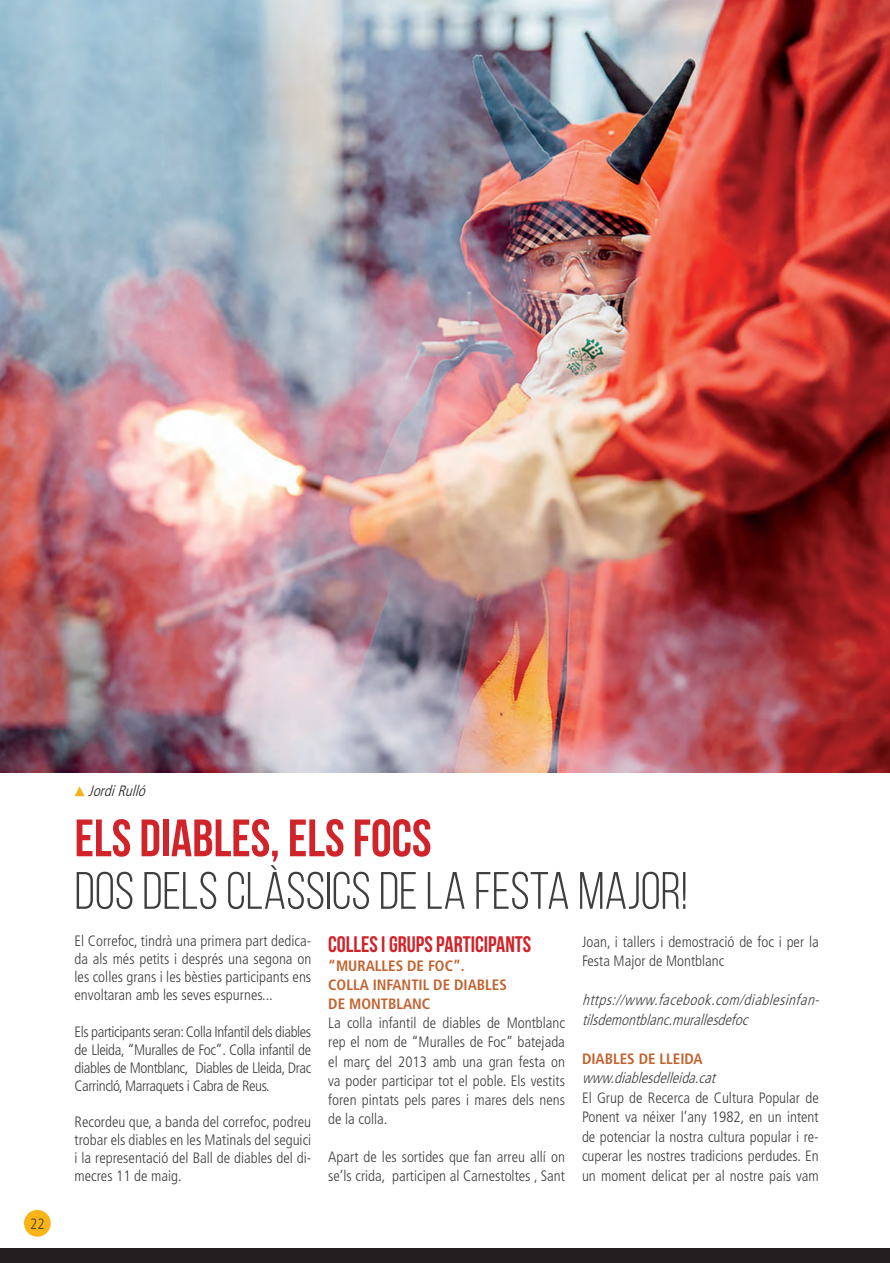
<style>
.page{position:relative;width:890px;height:1263px;background:#fff}
.page>*{position:absolute;margin:0;border:0;box-sizing:border-box;transform-origin:0 0}
.t1{font:52.5px "Bebas Neue";color:#3e3e3f}
.t2{font:700 52.5px "Bebas Neue";color:#d1232a}
.t3{font:700 22.5px "Bebas Neue";color:#d1232a}
.t4{font:300 condensed 15px/18px "Frutiger LT Std";color:#3e3e3f;text-align:justify}
.t5{font:italic 300 condensed 15px/19.5px "Frutiger LT Std";color:#3e3e3f}
.t6{font:700 condensed 15px "Frutiger LT Std";color:#c1632f}
.t7{font:italic 300 condensed 15px "Frutiger LT Std";color:#231f20}
</style>
<div class="page">
<div style="left:24px;top:1209px;width:27px;height:27px;background:#fbb417;border-radius:50%"></div>
<div style="left:0;top:1248px;width:890px;height:15px;background:#231f20"></div>
<img style="left:0;top:0;width:890px;height:772px">
<svg style="left:75px;top:786px;width:10px;height:10px"></svg>
<p class="t4" style="left:30px;top:1214px;width:16px">22</p>
<p class="t7" style="left:88px;top:782px;width:63px">JordiRulló</p>
<p class="t2" style="left:75px;top:809px;width:359px">ELS DIABLES, ELS FOCS</p>
<p class="t1" style="left:75px;top:862px;width:614px">DOS DELS CLÀSSICS DE LA FESTA MAJOR!</p>
<p class="t4" style="left:75px;top:932px;width:238px">El Correfoc, tindrà una primera part dedica&shy;da als més petits i després una segona on les colles grans i les bèsties participants ens envoltaran amb les seves espurnes...</p>
<p class="t4" style="left:75px;top:1022px;width:238px">Els participants seran: Colla Infantil dels diables de Lleida, “Muralles de Foc”. Colla infantil de diables de Montblanc, Diables de Lleida, Drac Carrincló, Marraquets i Cabra de Reus.</p>
<p class="t4" style="left:75px;top:1112px;width:238px">Recordeu que, a banda del correfoc, podreu trobar els diables en les Matinals del seguici i la representació del Ball de diables del di&shy;mecres 11 de maig.</p>
<p class="t3" style="left:328px;top:932px;width:205px">COLLES I GRUPS PARTICIPANTS</p>
<p class="t6" style="left:328px;top:957px;width:138px">“MURALLES DE FOC”.</p>
<p class="t6" style="left:328px;top:976px;width:180px">COLLA INFANTIL DE DIABLES</p>
<p class="t6" style="left:328px;top:995px;width:103px">DE MONTBLANC</p>
<p class="t4" style="left:328px;top:1014px;width:238px;line-height:19px">La colla infantil de diables de Montblanc rep el nom de “Muralles de Foc” batejada el març del 2013 amb una gran festa on va poder participar tot el poble. Els vestits foren pintats pels pares i mares dels nens de la colla.</p>
<p class="t4" style="left:328px;top:1147px;width:238px;line-height:19px">Apart de les sortides que fan arreu allí on se’ls crida, participen al Carnestoltes , Sant</p>
<p class="t4" style="left:582px;top:932px;width:238px;line-height:19.5px">Joan, i tallers i demostració de foc i per la<br>Festa Major de Montblanc</p>
<p class="t5" style="left:582px;top:990px;width:243px">https://www.facebook.com/diablesinfan&shy;tilsdemontblanc.murallesdefoc</p>
<p class="t6" style="left:582px;top:1049px;width:122px">DIABLES DE LLEIDA</p>
<p class="t5" style="left:582px;top:1068px;width:139px">www.diablesdelleida.cat</p>
<p class="t4" style="left:582px;top:1088px;width:238px;line-height:19.5px">El Grup de Recerca de Cultura Popular de Ponent va néixer l’any 1982, en un intent de potenciar la nostra cultura popular i re&shy;cuperar les nostres tradicions perdudes. En un moment delicat per al nostre país vam</p>
</div>
